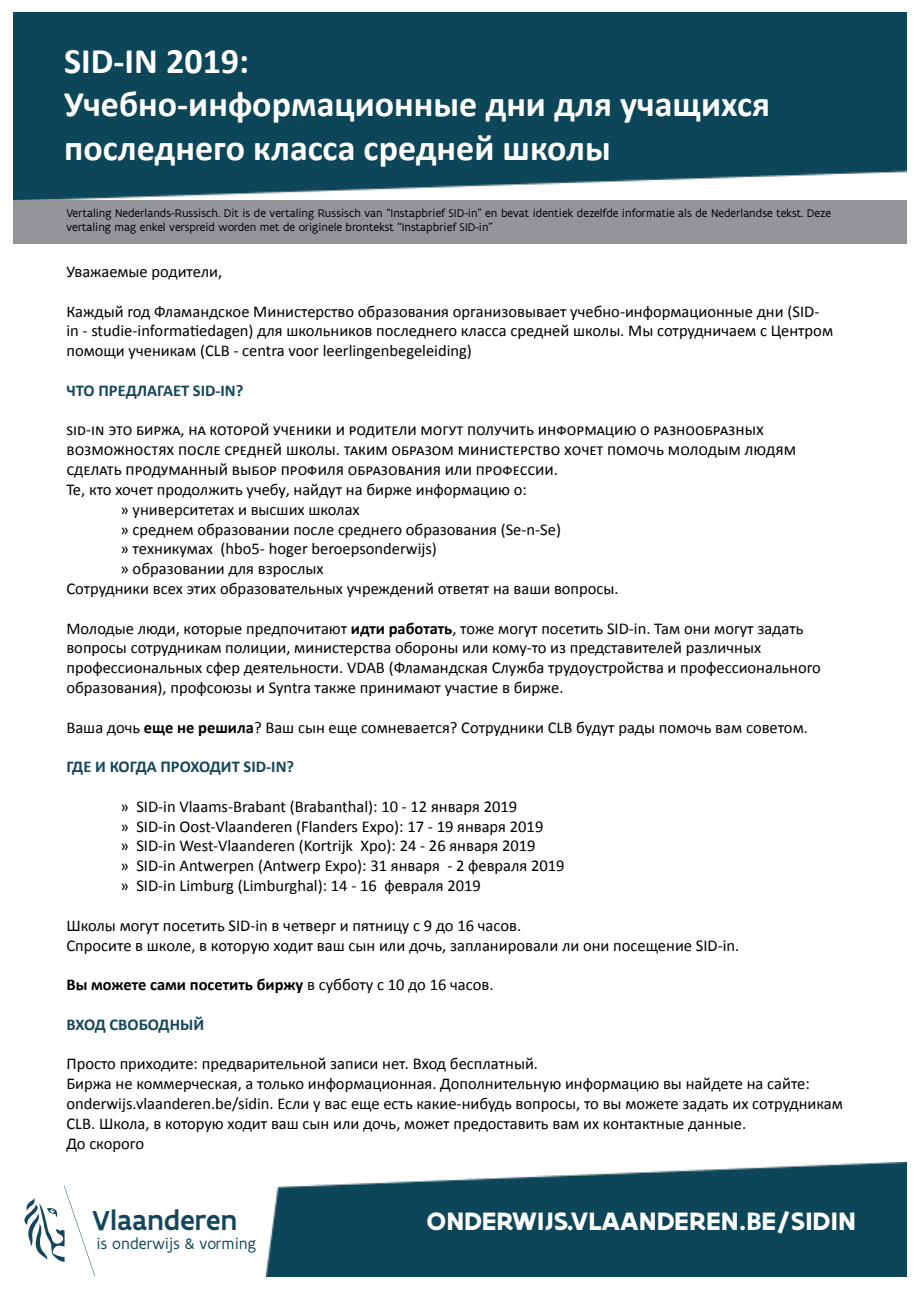
<style>
.page{position:relative;width:919px;height:1289px;background:#fff}
.page>*{position:absolute;margin:0;border:0;box-sizing:border-box;transform-origin:0 0}
.t1{font:700 36px/43.2px "Calibri";color:#fff}
.t2{font:500 29.4px "Flanders Art Sans";color:#13465b}
.t3{font:700 27px "Flanders Art Sans";color:#fff}
.t4{font:16.5px/19.8px "Calibri";color:#000001}
.t5{font:700 16.5px "Calibri";color:#13465b}
.t6{font:700 16.5px "Calibri";color:#000001}
.t7{font:16.35px "Flanders Art Sans";color:#13465b}
.t8{font:12px/14.4px "Flanders Art Sans";color:#000001}
.s1{font-weight:700}
.s2{font-weight:400}
</style>
<div class="page">
<img style="left:13px;top:13px;width:893px;height:187px">
<img style="left:267px;top:1162px;width:639px;height:114px">
<svg style="left:24px;top:1185px;width:71px;height:91px"></svg>
<div style="left:13px;top:200px;width:893px;height:44px;background:#939598"></div>
<h1 class="t1" style="left:64px;top:38px;width:707px">SID-IN 2019:<br>Учебно-информационные дни для учащихся последнего класса средней школы</h1>
<p class="t8" style="left:66px;top:206px;width:766px">Vertaling Nederlands-Russisch. Dit is de vertaling Russisch van “Instapbrief SID-in” en bevat identiek dezelfde informatie als de Nederlandse tekst. Deze vertaling mag enkel verspreid worden met de originele brontekst “Instapbrief SID-in”</p>
<p class="t4" style="left:66px;top:261px;width:157px">Уважаемые родители,</p>
<p class="t4" style="left:66px;top:300px;width:768px">Каждый год Фламандское Министерство образования организовывает учебно-информационные дни (SID&shy;in - studie-informatiedagen) для школьников последнего класса средней школы. Мы сотрудничаем с Центром помощи ученикам (CLB - centra voor leerlingenbegeleiding)</p>
<p class="t5" style="left:66px;top:380px;width:179px">ЧТО ПРЕДЛАГАЕТ SID-IN?</p>
<p class="t4" style="left:66px;top:419px;width:699px">SID-i n это биржа, на которой ученики и родители могут получить информацию о разнообразных</p>
<p class="t4" style="left:66px;top:439px;width:731px">возможностях после средней школы. Таким образом М инистерство хочет помочь молодым людям</p>
<p class="t4" style="left:66px;top:459px;width:493px">сделать продуманный выбор профиля образования или профессии.</p>
<p class="t4" style="left:66px;top:478px;width:462px">Те, кто хочет продолжить учебу, найдут на бирже информацию о:</p>
<p class="t4" style="left:120px;top:498px;width:241px">» университетах и высших школах</p>
<p class="t4" style="left:120px;top:518px;width:442px">» среднем образовании после среднего образования (Se-n-Se)</p>
<p class="t4" style="left:120px;top:538px;width:318px">» техникумах (hbo5- hoger beroepsonderwijs)</p>
<p class="t4" style="left:120px;top:558px;width:205px">» образовании для взрослых</p>
<p class="t4" style="left:66px;top:577px;width:553px">Сотрудники всех этих образовательных учреждений ответят на ваши вопросы.</p>
<p class="t4" style="left:66px;top:617px;width:756px">Молодые люди, которые предпочитают <span class="s1">идти работать</span>, тоже могут посетить SID-in. Там они могут задать вопросы сотрудникам полиции, министерства обороны или кому-то из представителей различных профессиональных сфер деятельности. VDAB (Фламандская Служба трудоустройства и профессионального образования), профсоюзы и Syntra также принимают участие в бирже.</p>
<p class="t4" style="left:66px;top:716px;width:743px">Ваша дочь <span class="s1">еще не решила</span>? Ваш сын еще сомневается? Сотрудники CLB будут рады помочь вам советом.</p>
<p class="t5" style="left:66px;top:756px;width:229px">ГДЕ И КОГДА ПРОХОДИТ SID-IN?</p>
<p class="t4" style="left:120px;top:795px;width:445px">» SID-in Vlaams-Brabant (Brabanthal): 10 - 12 января 2019<br>» SID-in Oost-Vlaanderen (Flanders Expo): 17 - 19 января 2019<br>» SID-in West-Vlaanderen (Kortrijk Xpo): 24 - 26 января 2019<br>» SID-in Antwerpen (Antwerp Expo): 31 января - 2 февраля 2019 » SID-in Limburg (Limburghal): 14 - 16 февраля 2019</p>
<p class="t4" style="left:66px;top:914px;width:674px">Школы могут посетить SID-in в четверг и пятницу с 9 до 16 часов.<br>Спросите в школе, в которую ходит ваш сын или дочь, запланировали ли они посещение SID-in.</p>
<p class="t6" style="left:66px;top:974px;width:428px">Вы можете сами посетить биржу <span class="s2">в субботу с 10 до 16 часов.</span></p>
<p class="t5" style="left:66px;top:1014px;width:139px">ВХОД СВОБОДНЫЙ</p>
<p class="t4" style="left:66px;top:1053px;width:778px">Просто приходите: предварительной записи нет. Вход бесплатный.<br>Биржа не коммерческая, а только информационная. Дополнительную информацию вы найдете на сайте: onderwijs.vlaanderen.be/sidin. Если у вас еще есть какие-нибудь вопросы, то вы можете задать их сотрудникам CLB. Школа, в которую ходит ваш сын или дочь, может предоставить вам их контактные данные.<br>До скорого</p>
<h2 class="t2" style="left:92px;top:1200px;width:146px">Vlaanderen</h2>
<p class="t7" style="left:97px;top:1232px;width:161px">is onderwijs &amp; vorming</p>
<h3 class="t3" style="left:426px;top:1203px;width:431px">ONDERWIJS.VLAANDEREN.BE/SIDIN</h3>
</div>
